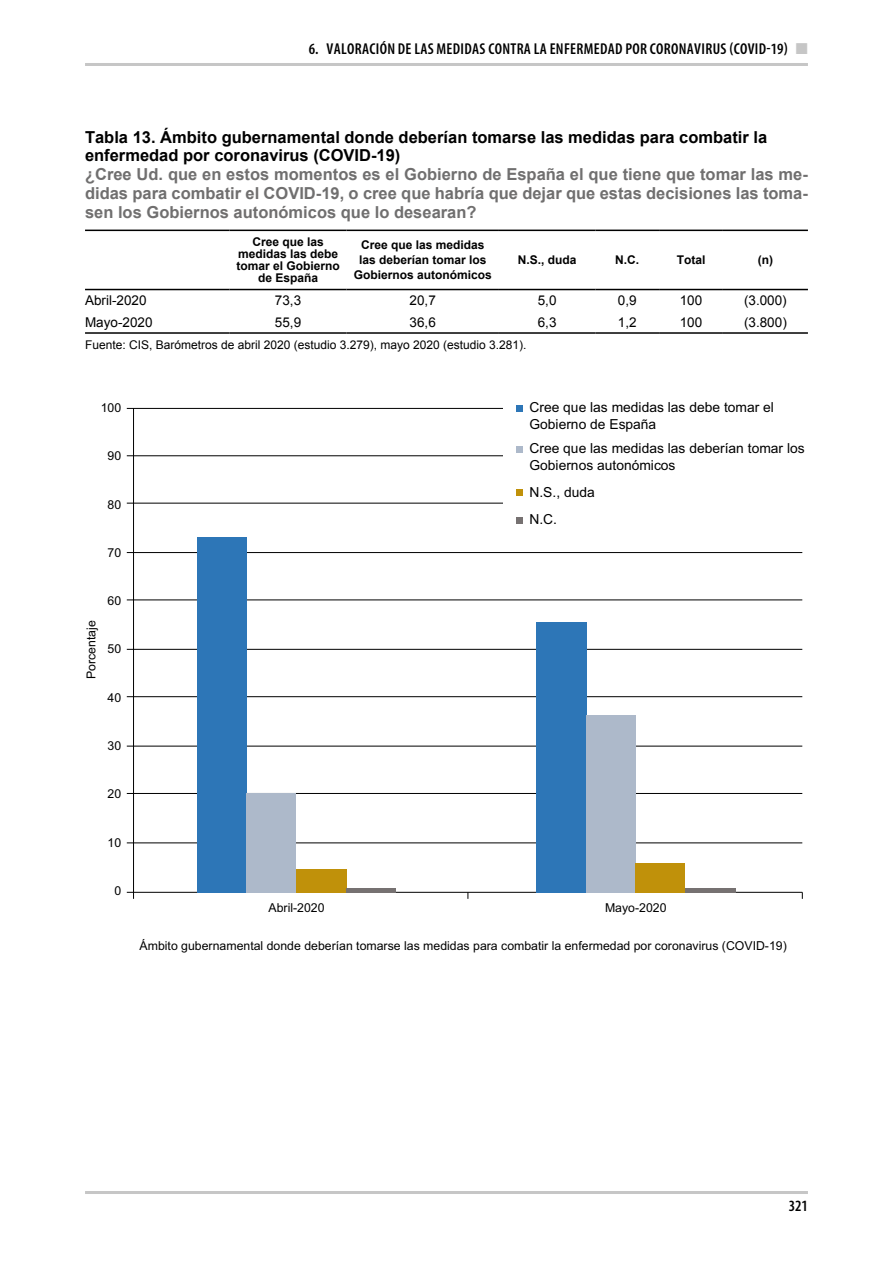
<style>
.page{position:relative;width:893px;height:1263px;background:#fff}
.page>*{position:absolute;margin:0;border:0;box-sizing:border-box;transform-origin:0 0}
.t1{font:700 16.5px/18.8px "Arial";color:#706f6f;text-align:justify}
.t2{font:700 16.5px/18.8px "Arial";color:#000}
.t3{font:600 condensed 15.75px "Myriad Pro";letter-spacing:.02em;color:#000}
.t4{font:13.8px/17px "Arial";color:#000}
.t5{font:13.5px "Arial";color:#000}
.t6{font:12.3px "Arial";color:#000}
.t7{font:700 12px/12px "Arial";color:#000;text-align:center}
.t8{font:12px "Arial";color:#000}
.s1{color:#c6c6c6}
</style>
<div class="page">
<hr style="left:85px;top:63px;width:723px;height:3px;background:#c6c6c6">
<hr style="left:85px;top:1191px;width:723px;height:3px;background:#c6c6c6">
<hr style="left:85px;top:230px;width:145px;height:1px;background:#000">
<hr style="left:230px;top:230px;width:117px;height:1px;background:#000">
<hr style="left:347px;top:230px;width:152px;height:1px;background:#000">
<hr style="left:499px;top:230px;width:96px;height:1px;background:#000">
<hr style="left:595px;top:230px;width:64px;height:1px;background:#000">
<hr style="left:659px;top:230px;width:64px;height:1px;background:#000">
<hr style="left:723px;top:230px;width:85px;height:1px;background:#000">
<hr style="left:85px;top:332px;width:145px;height:2px;background:#000">
<hr style="left:230px;top:332px;width:117px;height:2px;background:#000">
<hr style="left:347px;top:332px;width:152px;height:2px;background:#000">
<hr style="left:499px;top:332px;width:96px;height:2px;background:#000">
<hr style="left:595px;top:332px;width:64px;height:2px;background:#000">
<hr style="left:659px;top:332px;width:64px;height:2px;background:#000">
<hr style="left:723px;top:332px;width:85px;height:2px;background:#000">
<hr style="left:85px;top:289px;width:145px;height:1px;background:#000">
<hr style="left:230px;top:289px;width:117px;height:1px;background:#000">
<hr style="left:347px;top:289px;width:152px;height:1px;background:#000">
<hr style="left:499px;top:289px;width:96px;height:1px;background:#000">
<hr style="left:595px;top:289px;width:64px;height:1px;background:#000">
<hr style="left:659px;top:289px;width:64px;height:1px;background:#000">
<hr style="left:723px;top:289px;width:85px;height:1px;background:#000">
<hr style="left:127px;top:408px;width:675px;height:1px;background:#000">
<hr style="left:127px;top:455px;width:675px;height:1px;background:#000">
<hr style="left:127px;top:503px;width:675px;height:1px;background:#000">
<hr style="left:127px;top:552px;width:675px;height:1px;background:#000">
<hr style="left:127px;top:599px;width:675px;height:1px;background:#000">
<hr style="left:127px;top:649px;width:675px;height:1px;background:#000">
<hr style="left:127px;top:696px;width:675px;height:1px;background:#000">
<hr style="left:127px;top:746px;width:675px;height:1px;background:#000">
<hr style="left:127px;top:793px;width:675px;height:1px;background:#000">
<hr style="left:127px;top:842px;width:675px;height:1px;background:#000">
<hr style="left:127px;top:892px;width:675px;height:1px;background:#000">
<hr style="left:133px;top:408px;width:1px;height:484px;background:#000">
<div style="left:536px;top:622px;width:51px;height:270px;background:#2d76b7"></div>
<div style="left:587px;top:715px;width:49px;height:177px;background:#adb9ca"></div>
<div style="left:636px;top:863px;width:49px;height:29px;background:#c0910a"></div>
<hr style="left:685px;top:888px;width:50px;height:4px;background:#767171">
<div style="left:198px;top:537px;width:49px;height:355px;background:#2d76b7"></div>
<div style="left:247px;top:793px;width:49px;height:99px;background:#adb9ca"></div>
<div style="left:296px;top:869px;width:50px;height:23px;background:#c0910a"></div>
<hr style="left:346px;top:888px;width:49px;height:4px;background:#767171">
<div style="left:504px;top:400px;width:304px;height:131px;background:#fff"></div>
<div style="left:517px;top:405px;width:6px;height:7px;background:#2d76b7"></div>
<div style="left:517px;top:446px;width:6px;height:7px;background:#adb9ca"></div>
<svg style="left:517px;top:489px;width:6px;height:6px"></svg>
<svg style="left:517px;top:518px;width:6px;height:6px"></svg>
<p class="t3" style="left:309px;top:40px;width:501px">6. VALORACIÓN DE LAS MEDIDAS CONTRA LA ENFERMEDAD POR CORONAVIRUS (COVID-19) <span class="s1">■</span></p>
<p class="t2" style="left:85px;top:128px;width:684px">Tabla 13. Ámbito gubernamental donde deberían tomarse las medidas para combatir la enfermedad por coronavirus (COVID-19)</p>
<p class="t1" style="left:85px;top:165px;width:724px">¿Cree Ud. que en estos momentos es el Gobierno de España el que tiene que tomar las me&shy;didas para combatir el COVID-19, o cree que habría que dejar que estas decisiones las toma&shy;sen los Gobiernos autonómicos que lo desearan?</p>
<p class="t7" style="left:236px;top:236px;width:105px">Cree que las medidas las debe tomar el Gobierno de España</p>
<p class="t7" style="left:354px;top:238px;width:140px;line-height:15px">Cree que las medidas las deberían tomar los<br>Gobiernos autonómicos</p>
<p class="t7" style="left:518px;top:254px;width:60px">N.S., duda</p>
<p class="t7" style="left:615px;top:254px;width:25px">N.C.</p>
<p class="t7" style="left:677px;top:254px;width:30px">Total</p>
<p class="t7" style="left:758px;top:254px;width:17px">(n)</p>
<p class="t5" style="left:85px;top:292px;width:63px">Abril-2020</p>
<p class="t5" style="left:275px;top:292px;width:28px">73,3</p>
<p class="t5" style="left:410px;top:292px;width:28px">20,7</p>
<p class="t5" style="left:538px;top:292px;width:20px">5,0</p>
<p class="t5" style="left:618px;top:292px;width:20px">0,9</p>
<p class="t5" style="left:680px;top:292px;width:24px">100</p>
<p class="t5" style="left:744px;top:292px;width:44px">(3.000)</p>
<p class="t5" style="left:85px;top:313px;width:69px">Mayo-2020</p>
<p class="t5" style="left:275px;top:313px;width:28px">55,9</p>
<p class="t5" style="left:410px;top:313px;width:28px">36,6</p>
<p class="t5" style="left:538px;top:313px;width:20px">6,3</p>
<p class="t5" style="left:618px;top:313px;width:20px">1,2</p>
<p class="t5" style="left:680px;top:313px;width:24px">100</p>
<p class="t5" style="left:744px;top:313px;width:44px">(3.800)</p>
<p class="t8" style="left:85px;top:337px;width:443px">Fuente: CIS, Barómetros de abril 2020 (estudio 3.279), mayo 2020 (estudio 3.281).</p>
<p class="t6" style="left:101px;top:400px;width:22px">100</p>
<p class="t6" style="left:108px;top:448px;width:15px">90</p>
<p class="t6" style="left:108px;top:496px;width:15px">80</p>
<p class="t6" style="left:108px;top:544px;width:15px">70</p>
<p class="t6" style="left:83px;top:679px;width:60px;rotate:-90deg">Porcentaje</p>
<p class="t6" style="left:108px;top:593px;width:15px">60</p>
<p class="t6" style="left:108px;top:641px;width:15px">50</p>
<p class="t6" style="left:108px;top:689px;width:15px">40</p>
<p class="t6" style="left:108px;top:738px;width:15px">30</p>
<p class="t6" style="left:108px;top:786px;width:15px">20</p>
<p class="t6" style="left:108px;top:834px;width:15px">10</p>
<p class="t6" style="left:114px;top:883px;width:8px">0</p>
<p class="t4" style="left:529px;top:398px;width:246px">Cree que las medidas las debe tomar el<br>Gobierno de España</p>
<p class="t4" style="left:529px;top:439px;width:277px">Cree que las medidas las deberían tomar los<br>Gobiernos autonómicos</p>
<p class="t4" style="left:529px;top:478px;width:67px;line-height:27.2px">N.S., duda<br>N.C.</p>
<p class="t6" style="left:269px;top:900px;width:58px">Abril-2020</p>
<p class="t6" style="left:140px;top:938px;width:649px">Ámbito gubernamental donde deberían tomarse las medidas para combatir la enfermedad por coronavirus (COVID-19)</p>
<p class="t6" style="left:605px;top:900px;width:63px">Mayo-2020</p>
<p class="t3" style="left:789px;top:1196px;width:21px">321</p>
</div>
